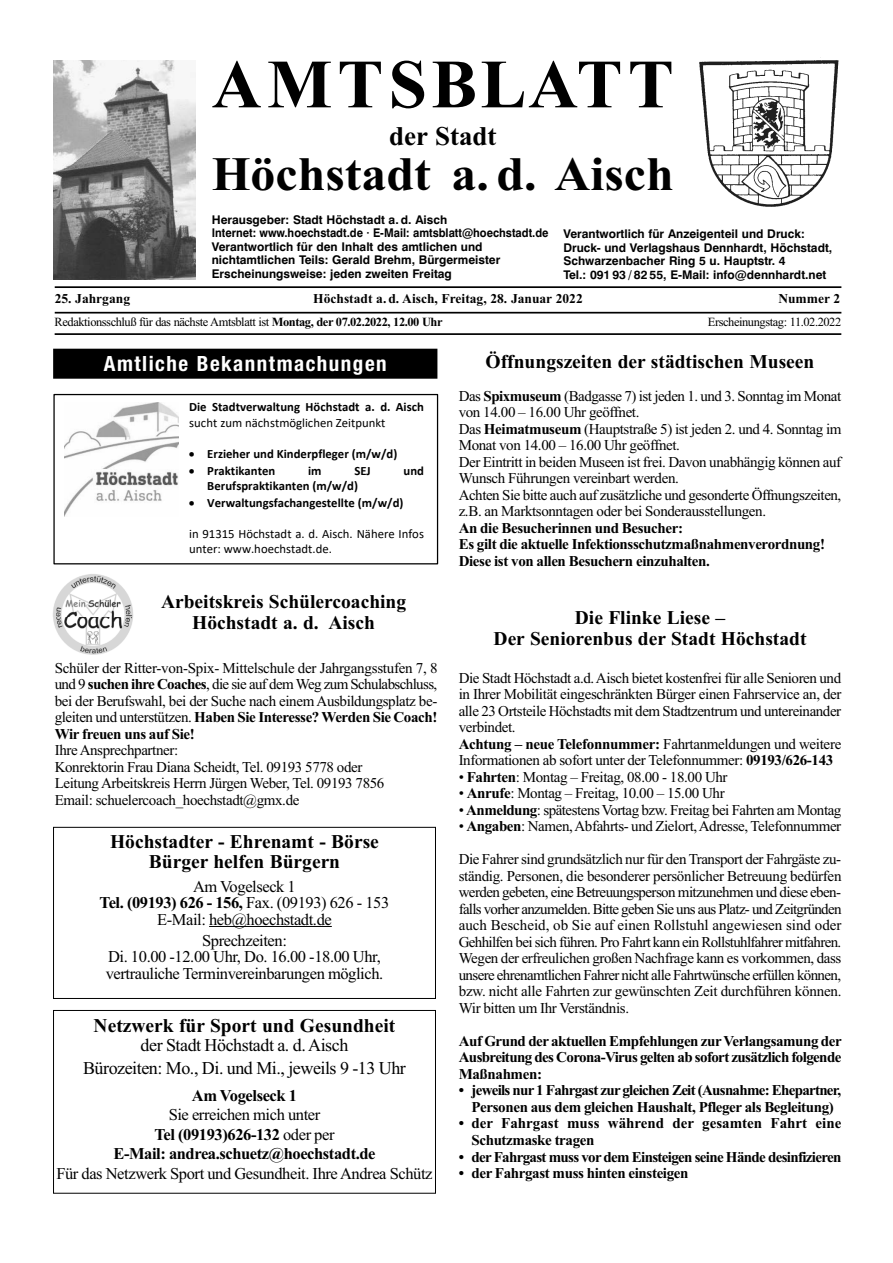
<style>
.page{position:relative;width:893px;height:1263px;background:#fff}
.page>*{position:absolute;margin:0;border:0;box-sizing:border-box;transform-origin:0 0}
.t1{font:700 69px "Times New Roman";letter-spacing:.07em;color:#000}
.t2{font:700 48px "Times New Roman";color:#000;scale:1.04 1}
.t3{font:700 27px "Times New Roman";color:#000}
.t4{font:700 condensed 21px "Helvetica Neue";letter-spacing:.07em;color:#fff}
.t5{font:700 19.5px/21px "Times New Roman";color:#000;text-align:center}
.t6{font:18px/22.5px "Times New Roman";letter-spacing:-.025em;color:#000;text-align:center}
.t7{font:16.5px/16.5px "Times New Roman";letter-spacing:-.025em;color:#000;text-align:center}
.t8{font:700 16.5px/19.5px "Times New Roman";letter-spacing:-.025em;color:#000;text-align:center}
.t9{font:15px/16.5px "Times New Roman";letter-spacing:-.025em;color:#000}
.t10{font:700 15px/16.5px "Times New Roman";letter-spacing:-.025em;color:#000}
.t11{font:700 15px/16.5px "Times New Roman";letter-spacing:-.045em;color:#000;text-align:center}
.t12{font:700 15px/16.5px "Times New Roman";color:#000}
.t13{font:700 13.5px "Times New Roman";color:#000}
.t14{font:700 12.75px/16.2px "Calibri";color:#000}
.t15{font:12.75px/15.6px "Calibri";color:#000}
.t16{font:12.45px "Times New Roman";letter-spacing:-.035em;color:#000}
.t17{font:700 12px/13.5px "Swiss 721 BT";color:#000}
.s1{font-weight:700}
.s2{font-weight:400}
</style>
<div class="page">
<img style="left:53px;top:61px;width:143px;height:218px">
<hr style="left:55px;top:286px;width:786px;height:2px;background:#000">
<hr style="left:55px;top:312px;width:786px;height:1px;background:#000">
<img style="left:699px;top:57px;width:140px;height:150px">
<hr style="left:55px;top:333px;width:786px;height:2px;background:#000">
<div style="left:53px;top:349px;width:384px;height:30px;background:#000"></div>
<img style="left:53px;top:574px;width:80px;height:81px">
<div style="left:53px;top:827px;width:383px;height:172px;border:1px solid #000"></div>
<hr style="left:209px;top:926px;width:123px;height:1px;background:#000">
<div style="left:53px;top:1010px;width:383px;height:183px;border:1px solid #000"></div>
<img style="left:65px;top:402px;width:113px;height:113px">
<div style="left:53px;top:394px;width:385px;height:170px;border:1px solid #000"></div>
<h1 class="t1" style="left:212px;top:43px;width:464px">AMTSBLATT</h1>
<h3 class="t3" style="left:389px;top:120px;width:109px">der Stadt</h3>
<h2 class="t2" style="left:212px;top:145px;width:446px">Höchstadt a. d. Aisch</h2>
<p class="t17" style="left:212px;top:214px;width:338px">Herausgeber: Stadt Höchstadt a. d. Aisch<br>Internet: www.hoechstadt.de · E-Mail: amtsblatt@hoechstadt.de Verantwortlich für den Inhalt des amtlichen und nichtamtlichen Teils: Gerald Brehm, Bürgermeister Erscheinungsweise: jeden zweiten Freitag</p>
<p class="t17" style="left:563px;top:228px;width:270px">Verantwortlich für Anzeigenteil und Druck:<br>Druck- und Verlagshaus Dennhardt, Höchstadt, Schwarzenbacher Ring 5 u. Hauptstr. 4<br>Tel.: 091 93 / 82 55, E-Mail: info@dennhardt.net</p>
<p class="t13" style="left:55px;top:291px;width:77px">25. Jahrgang</p>
<p class="t13" style="left:313px;top:291px;width:271px">Höchstadt a. d. Aisch, Freitag, 28. Januar 2022</p>
<p class="t13" style="left:778px;top:291px;width:63px">Nummer 2</p>
<p class="t16" style="left:55px;top:315px;width:389px">Redaktionsschluß für das nächste Amtsblatt ist <span class="s1">Montag, der 07.02.2022, 12.00 Uhr</span></p>
<p class="t16" style="left:708px;top:315px;width:135px">Erscheinungstag: 11.02.2022</p>
<h3 class="t4" style="left:104px;top:347px;width:284px">Amtliche Bekanntmachungen</h3>
<p class="t14" style="left:189px;top:400px;width:236px">Die Stadtverwaltung Höchstadt a. d. Aisch</p>
<p class="t15" style="left:189px;top:416px;width:198px">sucht zum nächstmöglichen Zeitpunkt</p>
<p class="t14" style="left:207px;top:447px;width:192px">Erzieher und Kinderpfleger (m/w/d)<br>Praktikanten</p>
<p class="t14" style="left:308px;top:463px;width:15px">im</p>
<p class="t14" style="left:354px;top:463px;width:18px">SEJ</p>
<p class="t14" style="left:404px;top:463px;width:22px">und</p>
<p class="t14" style="left:207px;top:479px;width:198px">Berufspraktikanten (m/w/d)<br>Verwaltungsfachangestellte (m/w/d)</p>
<p class="t15" style="left:189px;top:527px;width:236px">in 91315 Höchstadt a. d. Aisch. Nähere Infos unter: www.hoechstadt.de.</p>
<h3 class="t5" style="left:161px;top:591px;width:247px">Arbeitskreis Schülercoaching<br>Höchstadt a. d. Aisch</h3>
<p class="t9" style="left:55px;top:659px;width:384px;text-align:justify">Schüler der Ritter-von-Spix- Mittelschule der Jahrgangsstufen 7, 8 und 9 <span class="s1">suchen ihre Coaches</span>, die sie auf dem Weg zum Schulabschluss, bei der Berufswahl, bei der Suche nach einem Ausbildungsplatz be&shy;gleiten und unterstützen. <span class="s1">Haben Sie Interesse? Werden Sie Coach!<br>Wir freuen uns auf Sie!</span></p>
<p class="t9" style="left:55px;top:742px;width:331px">Ihre Ansprechpartner:<br>Konrektorin Frau Diana Scheidt, Tel. 09193 5778 oder Leitung Arbeitskreis Herrn Jürgen Weber, Tel. 09193 7856<br>Email: schuelercoach_hoechstadt@gmx.de</p>
<h3 class="t5" style="left:110px;top:831px;width:270px;line-height:19.5px">Höchstadter - Ehrenamt - Börse<br>Bürger helfen Bürgern</h3>
<p class="t7" style="left:100px;top:877px;width:291px">Am Vogelseck 1<br><span class="s1">Tel. (09193) 626 - 156,</span> Fax. (09193) 626 - 153<br>E-Mail: heb@hoechstadt.de</p>
<p class="t7" style="left:106px;top:931px;width:279px">Sprechzeiten:<br>Di. 10.00 -12.00 Uhr, Do. 16.00 -18.00 Uhr, vertrauliche Terminvereinbarungen möglich.</p>
<h3 class="t5" style="left:94px;top:1014px;width:303px">Netzwerk für Sport und Gesundheit</h3>
<p class="t6" style="left:83px;top:1034px;width:324px">der Stadt Höchstadt a. d. Aisch<br>Bürozeiten: Mo., Di. und Mi., jeweils 9 -13 Uhr</p>
<p class="t8" style="left:192px;top:1085px;width:107px">Am Vogelseck 1</p>
<p class="t8" style="left:113px;top:1105px;width:264px"><span class="s2">Sie erreichen mich unter<br></span>Tel (09193)626-132 <span class="s2">oder per<br></span>E-Mail: andrea.schuetz@hoechstadt.de</p>
<p class="t7" style="left:56px;top:1165px;width:378px">Für das Netzwerk Sport und Gesundheit. Ihre Andrea Schütz</p>
<h3 class="t5" style="left:486px;top:351px;width:330px">Öffnungszeiten der städtischen Museen</h3>
<p class="t9" style="left:459px;top:387px;width:384px">Das <span class="s1">Spixmuseum</span> (Badgasse 7) ist jeden 1. und 3. Sonntag im Monat von 14.00 – 16.00 Uhr geöffnet.<br>Das <span class="s1">Heimatmuseum</span> (Hauptstraße 5) ist jeden 2. und 4. Sonntag im Monat von 14.00 – 16.00 Uhr geöffnet.<br>Der Eintritt in beiden Museen ist frei. Davon unabhängig können auf Wunsch Führungen vereinbart werden.<br>Achten Sie bitte auch auf zusätzliche und gesonderte Öffnungszeiten, z.B. an Marktsonntagen oder bei Sonderausstellungen.</p>
<p class="t10" style="left:459px;top:519px;width:368px">An die Besucherinnen und Besucher:<br>Es gilt die aktuelle Infektionsschutzmaßnahmenverordnung!<br>Diese ist von allen Besuchern einzuhalten.</p>
<h3 class="t5" style="left:494px;top:607px;width:314px">Die Flinke Liese –<br>Der Seniorenbus der Stadt Höchstadt</h3>
<p class="t9" style="left:459px;top:669px;width:384px">Die Stadt Höchstadt a.d. Aisch bietet kostenfrei für alle Senioren und in Ihrer Mobilität eingeschränkten Bürger einen Fahrservice an, der alle 23 Ortsteile Höchstadts mit dem Stadtzentrum und untereinander verbindet.<br><span class="s1">Achtung – neue Telefonnummer:</span> Fahrtanmeldungen und weitere Informationen ab sofort unter der Telefonnummer: <span class="s1">09193/626-143</span></p>
<p class="t9" style="left:459px;top:768px;width:270px">• <span class="s1">Fahrten</span>: Montag – Freitag, 08.00 - 18.00 Uhr</p>
<p class="t9" style="left:459px;top:785px;width:267px">• <span class="s1">Anrufe</span>: Montag – Freitag, 10.00 – 15.00 Uhr</p>
<p class="t9" style="left:459px;top:801px;width:384px">• <span class="s1">Anmeldung</span>: spätestens Vortag bzw. Freitag bei Fahrten am Montag</p>
<p class="t9" style="left:459px;top:818px;width:384px">• <span class="s1">Angaben</span>: Namen, Abfahrts- und Zielort, Adresse, Telefonnummer</p>
<p class="t9" style="left:459px;top:851px;width:384px;text-align:justify">Die Fahrer sind grundsätzlich nur für den Transport der Fahrgäste zu&shy;ständig. Personen, die besonderer persönlicher Betreuung bedürfen werden gebeten, eine Betreuungsperson mitzunehmen und diese eben&shy;falls vorher anzumelden. Bitte geben Sie uns aus Platz- und Zeitgründen auch Bescheid, ob Sie auf einen Rollstuhl angewiesen sind oder Gehhilfen bei sich führen. Pro Fahrt kann ein Rollstuhlfahrer mitfahren.<br>Wegen der erfreulichen großen Nachfrage kann es vorkommen, dass unsere ehrenamtlichen Fahrer nicht alle Fahrtwünsche erfüllen können, bzw. nicht alle Fahrten zur gewünschten Zeit durchführen können.<br>Wir bitten um Ihr Verständnis.</p>
<p class="t10" style="left:459px;top:1032px;width:384px;text-align:justify">Auf Grund der aktuellen Empfehlungen zur Verlangsamung der Ausbreitung des Corona-Virus gelten ab sofort zusätzlich folgende Maßnahmen:</p>
<p class="t11" style="left:459px;top:1082px;width:384px">• jeweils nur 1 Fahrgast zur gleichen Zeit (Ausnahme: Ehepartner,<br>Personen aus dem gleichen Haushalt, Pfleger als Begleitung)</p>
<p class="t12" style="left:471px;top:1115px;width:371px;text-indent:-13px">• der Fahrgast muss während der gesamten Fahrt eine<br>Schutzmaske tragen</p>
<p class="t11" style="left:459px;top:1148px;width:384px">• der Fahrgast muss vor dem Einsteigen seine Hände desinfizieren</p>
<p class="t10" style="left:459px;top:1164px;width:231px">• der Fahrgast muss hinten einsteigen</p>
</div>
